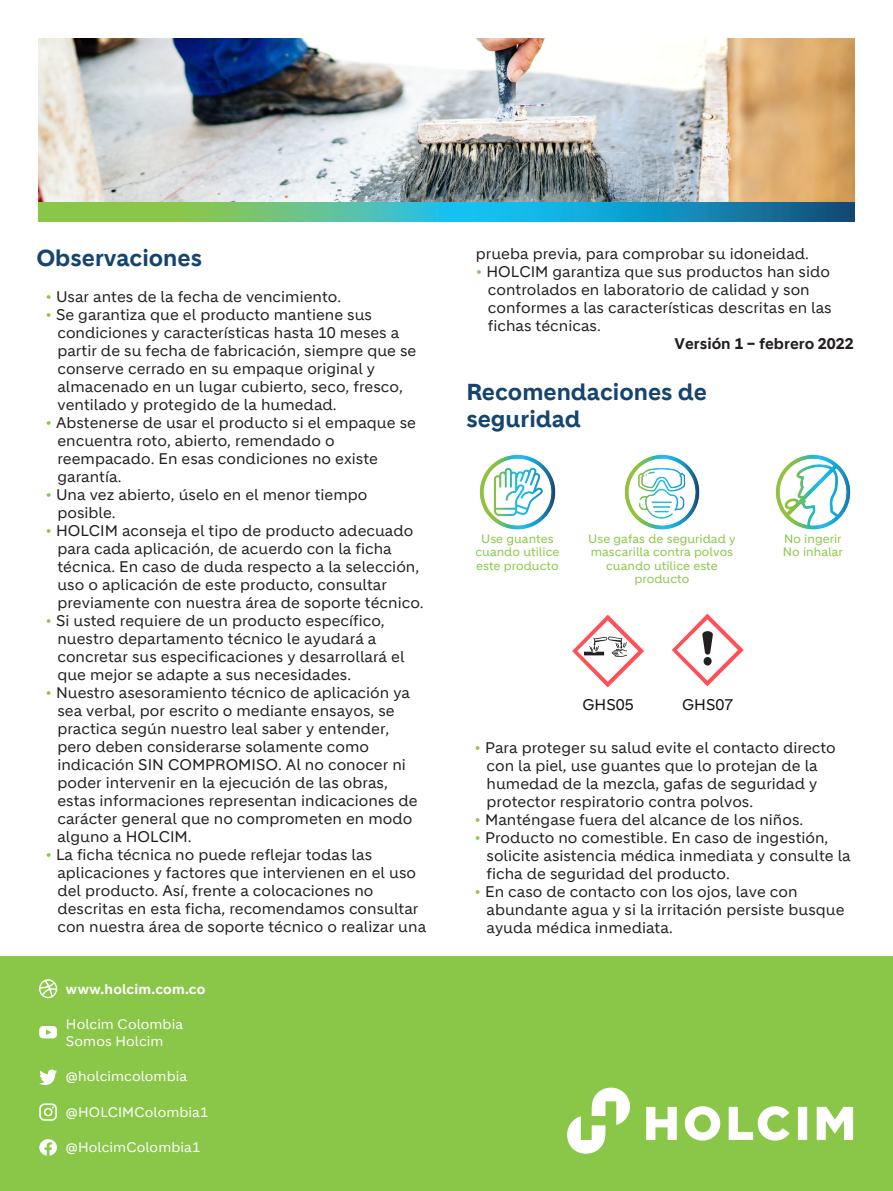
<style>
.page{position:relative;width:893px;height:1191px;background:#fff}
.page>*{position:absolute;margin:0;border:0;box-sizing:border-box;transform-origin:0 0}
.t1{font:700 22.5px/27px "Holcim";color:#15456f}
.t2{font:15px/18px "Holcim";color:#231f20}
.t3{font:700 15px "Holcim";color:#231f20}
.t4{font:15px "Holcim";color:#12130f}
.t5{font:13.5px/17.5px "Holcim";letter-spacing:.005em;color:#fff}
.t6{font:700 13.5px "Holcim";letter-spacing:.01em;color:#fff}
.t7{font:11.85px/13.2px "Holcim";color:#8ac648;text-align:center}
.s1{color:#8ac648}
</style>
<div class="page">
<svg style="left:572px;top:614px;width:72px;height:73px"></svg>
<svg style="left:672px;top:613px;width:72px;height:73px"></svg>
<img style="left:39px;top:38px;width:816px;height:164px">
<svg style="left:38px;top:202px;width:817px;height:20px;background:#40ab9d"></svg>
<img style="left:624px;top:454px;width:76px;height:76px">
<img style="left:479px;top:454px;width:77px;height:76px">
<img style="left:775px;top:454px;width:76px;height:76px">
<div style="left:0;top:956px;width:893px;height:235px;background:#8ac648"></div>
<svg style="left:39px;top:1069px;width:18px;height:16px"></svg>
<svg style="left:39px;top:1026px;width:18px;height:12px"></svg>
<svg style="left:39px;top:1103px;width:18px;height:17px"></svg>
<svg style="left:39px;top:1139px;width:18px;height:16px"></svg>
<svg style="left:39px;top:979px;width:18px;height:19px"></svg>
<svg style="left:646px;top:1106px;width:207px;height:34px"></svg>
<svg style="left:567px;top:1087px;width:63px;height:66px"></svg>
<h1 class="t1" style="left:36px;top:245px;width:167px">Observaciones</h1>
<p class="t2" style="left:45px;top:288px;width:297px"><span class="s1">•</span> Usar antes de la fecha de vencimiento.</p>
<p class="t2" style="left:57px;top:306px;width:360px;text-indent:-12px"><span class="s1">•</span> Se garantiza que el producto mantiene sus condiciones y características hasta 10 meses a partir de su fecha de fabricación, siempre que se conserve cerrado en su empaque original y almacenado en un lugar cubierto, seco, fresco, ventilado y protegido de la humedad.</p>
<p class="t2" style="left:57px;top:414px;width:360px;text-indent:-12px"><span class="s1">•</span> Abstenerse de usar el producto si el empaque se encuentra roto, abierto, remendado o reempacado. En esas condiciones no existe garantía.</p>
<p class="t2" style="left:57px;top:486px;width:311px;text-indent:-12px"><span class="s1">•</span> Una vez abierto, úselo en el menor tiempo posible.</p>
<p class="t2" style="left:57px;top:522px;width:368px;text-indent:-12px"><span class="s1">•</span> HOLCIM aconseja el tipo de producto adecuado para cada aplicación, de acuerdo con la ficha técnica. En caso de duda respecto a la selección, uso o aplicación de este producto, consultar previamente con nuestra área de soporte técnico.</p>
<p class="t2" style="left:57px;top:612px;width:349px;text-indent:-12px"><span class="s1">•</span> Si usted requiere de un producto específico, nuestro departamento técnico le ayudará a concretar sus especificaciones y desarrollará el que mejor se adapte a sus necesidades.</p>
<p class="t2" style="left:57px;top:684px;width:362px;text-indent:-12px"><span class="s1">•</span> Nuestro asesoramiento técnico de aplicación ya sea verbal, por escrito o mediante ensayos, se practica según nuestro leal saber y entender, pero deben considerarse solamente como indicación SIN COMPROMISO. Al no conocer ni poder intervenir en la ejecución de las obras, estas informaciones representan indicaciones de carácter general que no comprometen en modo alguno a HOLCIM.</p>
<p class="t2" style="left:57px;top:846px;width:370px;text-indent:-12px"><span class="s1">•</span> La ficha técnica no puede reflejar todas las aplicaciones y factores que intervienen en el uso del producto. Así, frente a colocaciones no descritas en esta ficha, recomendamos consultar con nuestra área de soporte técnico o realizar una</p>
<p class="t6" style="left:66px;top:981px;width:141px">www.holcim.com.co</p>
<p class="t5" style="left:66px;top:1015px;width:119px">Holcim Colombia<br>Somos Holcim</p>
<p class="t5" style="left:66px;top:1068px;width:123px">@holcimcolombia</p>
<p class="t5" style="left:66px;top:1103px;width:144px">@HOLCIMColombia1</p>
<p class="t5" style="left:66px;top:1138px;width:136px">@HolcimColombia1</p>
<p class="t2" style="left:476px;top:244px;width:335px">prueba previa, para comprobar su idoneidad.</p>
<p class="t2" style="left:488px;top:262px;width:345px;text-indent:-12px"><span class="s1">•</span> HOLCIM garantiza que sus productos han sido controlados en laboratorio de calidad y son conformes a las características descritas en las fichas técnicas.</p>
<p class="t3" style="left:675px;top:334px;width:181px">Versión 1 – febrero 2022</p>
<h1 class="t1" style="left:466px;top:378px;width:242px">Recomendaciones de seguridad</h1>
<p class="t7" style="left:475px;top:532px;width:86px">Use guantes cuando utilice este producto</p>
<p class="t7" style="left:588px;top:532px;width:149px">Use gafas de seguridad y mascarilla contra polvos cuando utilice este producto</p>
<p class="t7" style="left:783px;top:532px;width:61px;text-align:left">No ingerir<br>No inhalar</p>
<p class="t4" style="left:582px;top:696px;width:53px">GHS05</p>
<p class="t4" style="left:682px;top:696px;width:53px">GHS07</p>
<p class="t2" style="left:487px;top:738px;width:351px;text-indent:-12px"><span class="s1">•</span> Para proteger su salud evite el contacto directo con la piel, use guantes que lo protejan de la humedad de la mezcla, gafas de seguridad y protector respiratorio contra polvos.</p>
<p class="t2" style="left:475px;top:810px;width:330px"><span class="s1">•</span> Manténgase fuera del alcance de los niños.</p>
<p class="t2" style="left:487px;top:828px;width:366px;text-indent:-12px"><span class="s1">•</span> Producto no comestible. En caso de ingestión, solicite asistencia médica inmediata y consulte la ficha de seguridad del producto.</p>
<p class="t2" style="left:487px;top:882px;width:359px;text-indent:-12px"><span class="s1">•</span> En caso de contacto con los ojos, lave con abundante agua y si la irritación persiste busque ayuda médica inmediata.</p>
</div>
